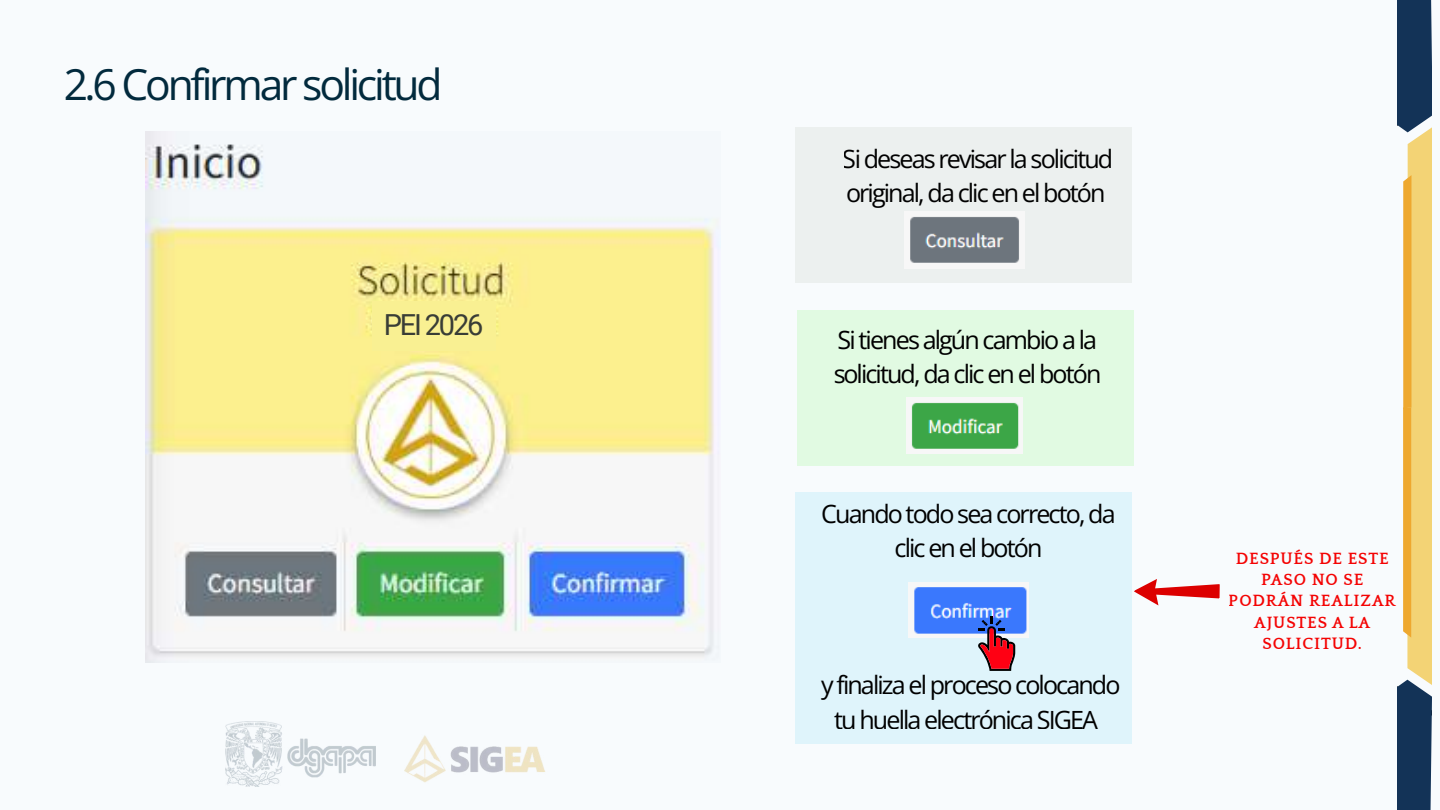
<style>
.page{position:relative;width:1440px;height:810px;background:#f8fbfd}
.page>*{position:absolute;margin:0;border:0;box-sizing:border-box;transform-origin:0 0}
.t1{font:42.6px "Open Sans";letter-spacing:-.075em;color:#022a3d}
.t2{font:29px "Roboto";letter-spacing:-.075em;color:#393d36}
.t3{font:25.1px/34.3px "Open Sans";letter-spacing:-.075em;color:#000;text-align:center}
.t4{font:700 16.7px/21.4px "Quattrocento";letter-spacing:.05em;color:#f40303;text-align:center}
</style>
<div class="page">
<svg style="left:1398px;top:0;width:33px;height:810px"></svg>
<img style="left:404px;top:735px;width:141px;height:48px">
<img style="left:226px;top:722px;width:150px;height:65px">
<div style="left:795px;top:492px;width:337px;height:252px;background:#dff4fb"></div>
<div style="left:797px;top:310px;width:336px;height:155px;background:#e1fae2"></div>
<div style="left:795px;top:128px;width:337px;height:155px;background:#ecf0ef"></div>
<img style="left:904px;top:212px;width:121px;height:57px">
<img style="left:907px;top:398px;width:115px;height:55px">
<img style="left:908px;top:582px;width:121px;height:56px">
<svg style="left:1134px;top:579px;width:86px;height:27px"></svg>
<img style="left:146px;top:132px;width:573px;height:531px">
<svg style="left:978px;top:617px;width:37px;height:54px;background:#975177"></svg>
<div style="left:372px;top:301px;width:124px;height:50px;background:#f9f092"></div>
<h1 class="t1" style="left:63px;top:54px;width:381px">2.6 Confirmar solicitud</h1>
<p class="t2" style="left:384px;top:308px;width:101px">PEI 2026</p>
<p class="t3" style="left:843px;top:141px;width:272px;text-align:left">Si deseas revisar la solicitud original, da clic en el botón</p>
<p class="t3" style="left:833px;top:322px;width:270px;text-align:left">Si tienes algún cambio a la solicitud, da clic en el botón</p>
<p class="t3" style="left:821px;top:496px;width:296px">Cuando todo sea correcto, da clic en el botón</p>
<p class="t3" style="left:821px;top:667px;width:301px">y finaliza el proceso colocando tu huella electrónica SIGEA</p>
<p class="t4" style="left:1229px;top:548px;width:168px">DESPUÉS DE ESTE<br>PASO NO SE<br>PODRÁN REALIZAR<br>AJUSTES A LA<br>SOLICITUD.</p>
</div>
